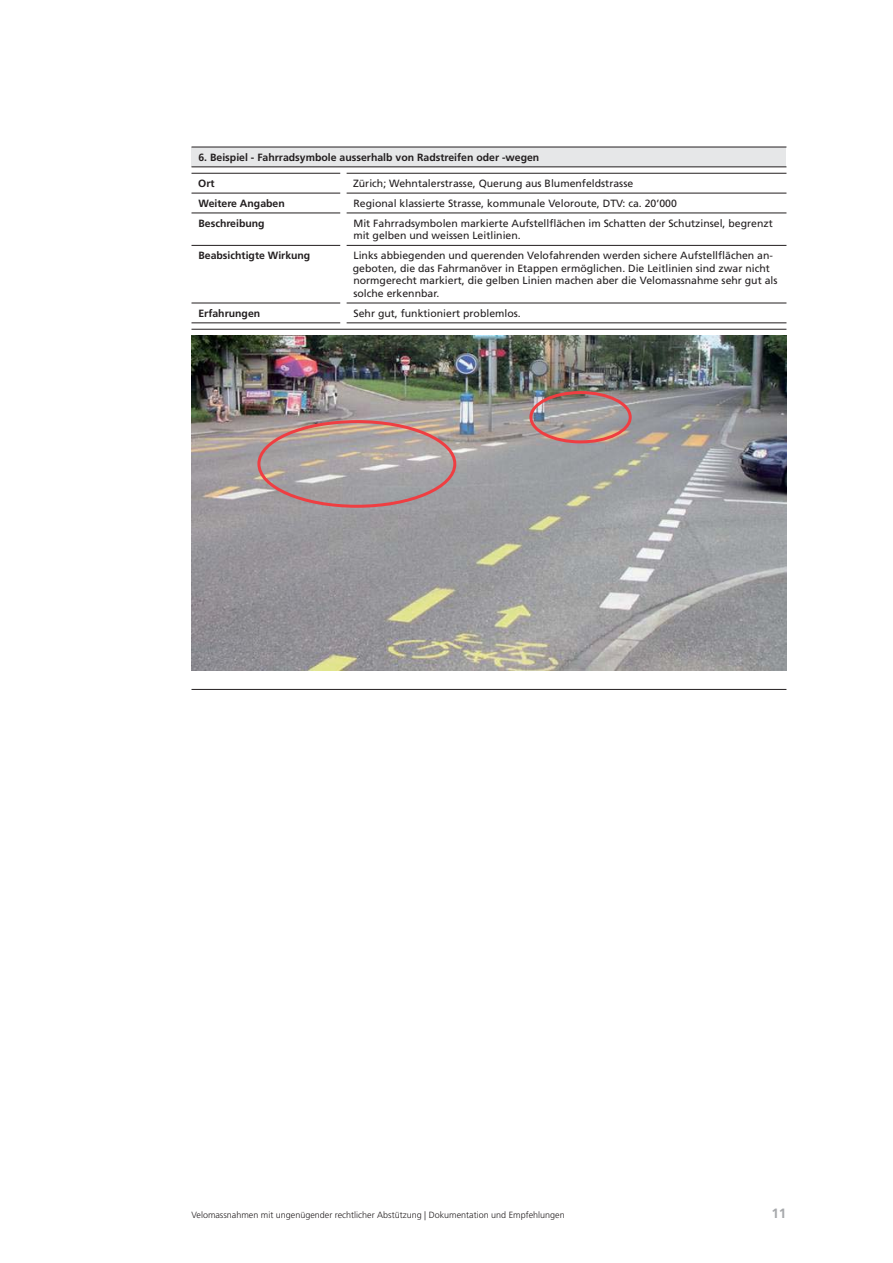
<style>
.page{position:relative;width:893px;height:1263px;background:#fff}
.page>*{position:absolute;margin:0;border:0;box-sizing:border-box;transform-origin:0 0}
.t1{font:700 13.5px "Frutiger LT Std";color:#a7a9ac}
.t2{font:10.5px/12.6px "Frutiger LT Std";color:#231f20}
.t3{font:700 10.5px "Frutiger LT Std";color:#231f20}
.t4{font:300 9px "Frutiger LT Std";color:#231f20}
</style>
<div class="page">
<div style="left:191px;top:147px;width:595px;height:20px;background:#e6e7e8"></div>
<hr style="left:191px;top:147px;width:595px;height:1px;background:#231f20">
<hr style="left:191px;top:166px;width:595px;height:1px;background:#231f20">
<hr style="left:191px;top:173px;width:149px;height:1px;background:#231f20">
<hr style="left:346px;top:173px;width:440px;height:1px;background:#231f20">
<hr style="left:191px;top:193px;width:149px;height:1px;background:#231f20">
<hr style="left:346px;top:193px;width:440px;height:1px;background:#231f20">
<hr style="left:191px;top:213px;width:149px;height:1px;background:#231f20">
<hr style="left:346px;top:213px;width:440px;height:1px;background:#231f20">
<hr style="left:191px;top:245px;width:149px;height:1px;background:#231f20">
<hr style="left:346px;top:245px;width:440px;height:1px;background:#231f20">
<hr style="left:191px;top:303px;width:149px;height:1px;background:#231f20">
<hr style="left:346px;top:303px;width:440px;height:1px;background:#231f20">
<hr style="left:191px;top:322px;width:149px;height:1px;background:#231f20">
<hr style="left:346px;top:322px;width:440px;height:1px;background:#231f20">
<hr style="left:191px;top:329px;width:595px;height:1px;background:#231f20">
<hr style="left:191px;top:689px;width:595px;height:1px;background:#231f20">
<img style="left:191px;top:335px;width:595px;height:336px">
<img style="left:256px;top:390px;width:377px;height:119px">
<p class="t3" style="left:198px;top:153px;width:342px">6. Beispiel - Fahrradsymbole ausserhalb von Radstreifen oder -wegen</p>
<p class="t3" style="left:198px;top:179px;width:18px">Ort</p>
<p class="t2" style="left:353px;top:178px;width:282px">Zürich; Wehntalerstrasse, Querung aus Blumenfeldstrasse</p>
<p class="t3" style="left:198px;top:199px;width:88px">Weitere Angaben</p>
<p class="t2" style="left:353px;top:198px;width:325px">Regional klassierte Strasse, kommunale Veloroute, DTV: ca. 20’000</p>
<p class="t3" style="left:198px;top:219px;width:68px">Beschreibung</p>
<p class="t2" style="left:353px;top:217px;width:421px">Mit Fahrradsymbolen markierte Aufstellflächen im Schatten der Schutzinsel, begrenzt mit gelben und weissen Leitlinien.</p>
<p class="t3" style="left:198px;top:251px;width:113px">Beabsichtigte Wirkung</p>
<p class="t2" style="left:353px;top:250px;width:426px">Links abbiegenden und querenden Velofahrenden werden sichere Aufstellflächen an&shy;geboten, die das Fahrmanöver in Etappen ermöglichen. Die Leitlinien sind zwar nicht normgerecht markiert, die gelben Linien machen aber die Velomassnahme sehr gut als solche erkennbar.</p>
<p class="t3" style="left:198px;top:309px;width:63px">Erfahrungen</p>
<p class="t2" style="left:353px;top:307px;width:169px">Sehr gut, funktioniert problemlos.</p>
<p class="t4" style="left:191px;top:1211px;width:375px">Velomassnahmen mit ungenügender rechtlicher Abstützung | Dokumentation und Empfehlungen</p>
<p class="t1" style="left:771px;top:1208px;width:16px">11</p>
</div>
